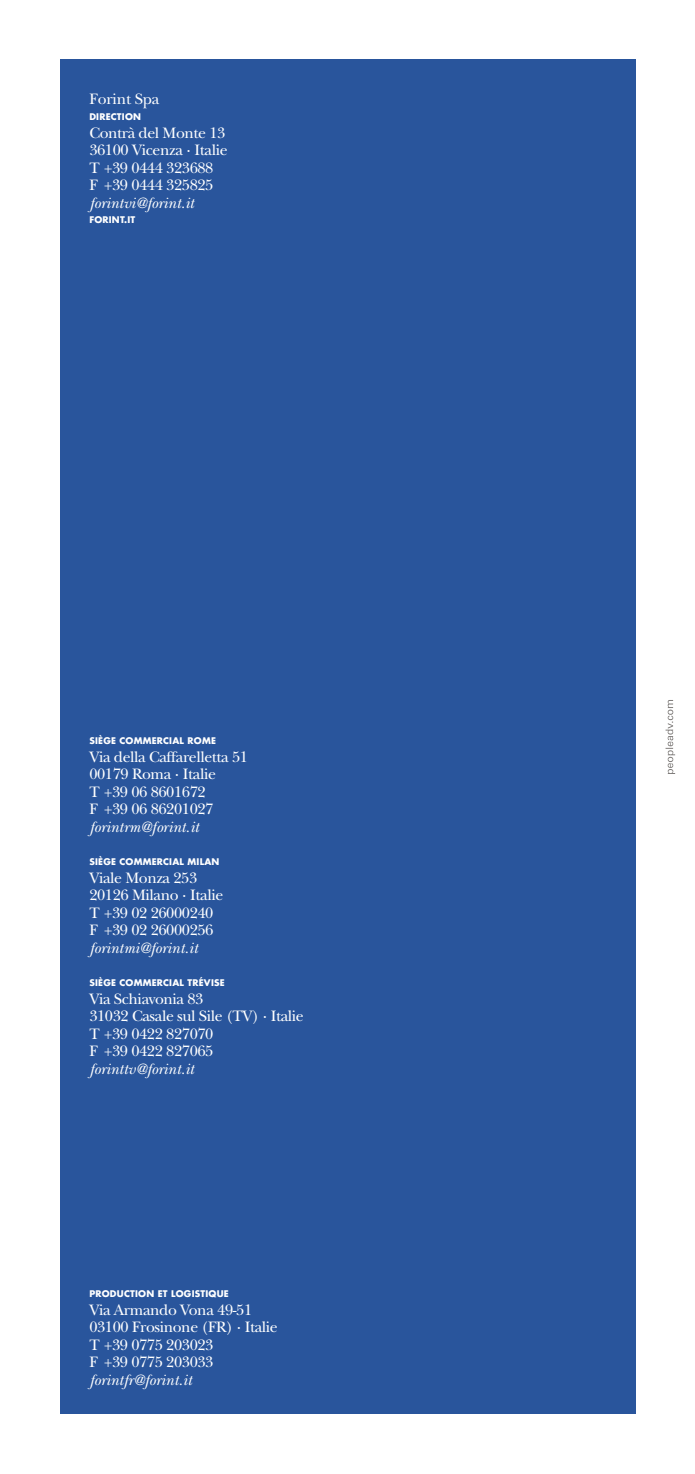
<style>
.page{position:relative;width:695px;height:1474px;background:#fff}
.page>*{position:absolute;margin:0;border:0;box-sizing:border-box;transform-origin:0 0}
.t1{font:15.75px/17.5px "New Baskerville Std";letter-spacing:-.025em;color:#fff}
.t2{font:italic 15.75px "New Baskerville Std";color:#fff}
.t3{font:700 8.92px "Futura Std";letter-spacing:.025em;color:#fff}
</style>
<div class="page">
<div style="left:60px;top:60px;width:575px;height:1354px;background:#29559c"></div>
<svg style="left:665px;top:700px;width:10px;height:74px"></svg>
<p class="t1" style="left:89px;top:90px;width:72px">Forint Spa</p>
<p class="t3" style="left:89px;top:111px;width:53px">DIRECTION</p>
<p class="t1" style="left:89px;top:124px;width:140px">Contrà del Monte 13<br>36100 Vicenza · Italie<br>T +39 0444 323688<br>F +39 0444 325825</p>
<p class="t2" style="left:89px;top:193px;width:106px">forintvi@forint.it</p>
<p class="t3" style="left:89px;top:214px;width:47px">FORINT.IT</p>
<p class="t3" style="left:89px;top:735px;width:128px">SIÈGE COMMERCIAL ROME</p>
<p class="t1" style="left:89px;top:748px;width:160px">Via della Caffarelletta 51<br>00179 Roma · Italie<br>T +39 06 8601672<br>F +39 06 86201027</p>
<p class="t2" style="left:89px;top:817px;width:111px">forintrm@forint.it</p>
<p class="t3" style="left:89px;top:856px;width:131px">SIÈGE COMMERCIAL MILAN</p>
<p class="t1" style="left:89px;top:869px;width:135px">Viale Monza 253<br>20126 Milano · Italie<br>T +39 02 26000240<br>F +39 02 26000256</p>
<p class="t2" style="left:89px;top:938px;width:110px">forintmi@forint.it</p>
<p class="t3" style="left:89px;top:976px;width:137px">SIÈGE COMMERCIAL TRÉVISE</p>
<p class="t1" style="left:89px;top:989px;width:216px">Via Schiavonia 83<br>31032 Casale sul Sile (TV) · Italie<br>T +39 0422 827070<br>F +39 0422 827065</p>
<p class="t2" style="left:89px;top:1059px;width:106px">forinttv@forint.it</p>
<p class="t3" style="left:89px;top:1287px;width:141px">PRODUCTION ET LOGISTIQUE</p>
<p class="t1" style="left:89px;top:1300px;width:190px">Via Armando Vona 49-51<br>03100 Frosinone (FR) · Italie<br>T +39 0775 203023<br>F +39 0775 203033</p>
<p class="t2" style="left:89px;top:1370px;width:104px">forintfr@forint.it</p>
</div>
